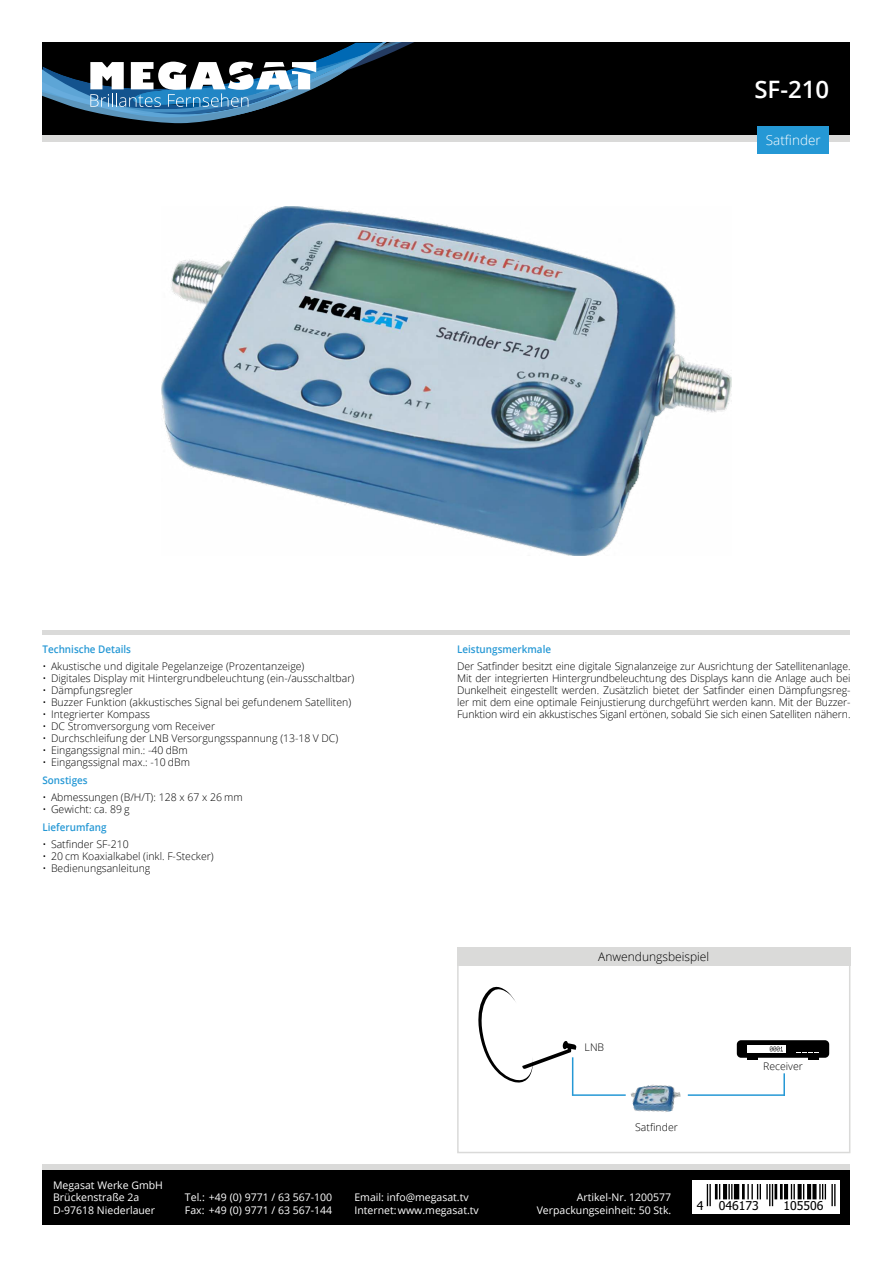
<style>
.page{position:relative;width:893px;height:1263px;background:#fff}
.page>*{position:absolute;margin:0;border:0;box-sizing:border-box;transform-origin:0 0}
.t1{font:600 24px "Open Sans";color:#fff}
.t2{font:300 13.5px "Open Sans";color:#fff}
.t3{font:12.15px "Tahoma";color:#000}
.t4{font:300 12px "Open Sans";color:#000}
.t5{font:300 10.5px/12px "Open Sans";color:#000;text-align:justify}
.t6{font:10.5px/12.6px "Open Sans";color:#fff}
.t7{font:600 10.5px "Open Sans";color:#2598d5;scale:.94 1}
</style>
<div class="page">
<div style="left:43px;top:43px;width:807px;height:92px;background:#000"></div>
<div style="left:43px;top:135px;width:807px;height:7px;background:#dadad9"></div>
<div style="left:43px;top:1164px;width:807px;height:6px;background:#dadad9"></div>
<div style="left:43px;top:630px;width:807px;height:5px;background:#dadad9"></div>
<div style="left:43px;top:1170px;width:807px;height:54px;background:#000"></div>
<svg style="left:43px;top:43px;width:369px;height:80px"></svg>
<div style="left:692px;top:1181px;width:148px;height:33px;background:#fff"></div>
<svg style="left:706px;top:1184px;width:129px;height:23px"></svg>
<svg style="left:707px;top:1184px;width:1px;height:22px"></svg>
<hr style="left:709px;top:1184px;width:2px;height:22px;background:#000">
<hr style="left:715px;top:1184px;width:3px;height:15px;background:#000">
<svg style="left:719px;top:1184px;width:1px;height:15px"></svg>
<hr style="left:723px;top:1184px;width:4px;height:15px;background:#000">
<svg style="left:728px;top:1184px;width:4px;height:15px"></svg>
<div style="left:734px;top:1184px;width:5px;height:15px;background:#000"></div>
<hr style="left:742px;top:1184px;width:3px;height:15px;background:#000">
<svg style="left:747px;top:1184px;width:26px;height:22px"></svg>
<hr style="left:774px;top:1184px;width:3px;height:15px;background:#000">
<hr style="left:780px;top:1184px;width:3px;height:15px;background:#000">
<hr style="left:784px;top:1184px;width:4px;height:15px;background:#000">
<svg style="left:791px;top:1184px;width:4px;height:15px"></svg>
<svg style="left:798px;top:1184px;width:4px;height:15px"></svg>
<svg style="left:803px;top:1184px;width:1px;height:15px"></svg>
<svg style="left:807px;top:1184px;width:4px;height:15px"></svg>
<svg style="left:812px;top:1184px;width:4px;height:15px"></svg>
<svg style="left:819px;top:1184px;width:7px;height:15px"></svg>
<hr style="left:831px;top:1184px;width:2px;height:22px;background:#000">
<svg style="left:834px;top:1184px;width:1px;height:22px"></svg>
<div style="left:757px;top:126px;width:72px;height:27px;background:#2598d5"></div>
<div style="left:457px;top:947px;width:393px;height:206px;border:2px solid #dadad9"></div>
<div style="left:457px;top:947px;width:393px;height:18px;background:#dadad9"></div>
<hr style="left:572px;top:1094px;width:54px;height:2px;background:#2598d5">
<hr style="left:688px;top:1094px;width:97px;height:2px;background:#2598d5">
<hr style="left:572px;top:1057px;width:1px;height:38px;background:#2598d5">
<hr style="left:783px;top:1073px;width:2px;height:23px;background:#2598d5">
<svg style="left:478px;top:986px;width:99px;height:101px"></svg>
<div style="left:737px;top:1040px;width:92px;height:18px;background:#000;border-radius:4px"></div>
<div style="left:747px;top:1045px;width:39px;height:8px;background:#fff"></div>
<svg style="left:796px;top:1052px;width:23px;height:7px"></svg>
<svg style="left:770px;top:1046px;width:13px;height:5px"></svg>
<img style="left:162px;top:206px;width:569px;height:350px">
<img style="left:630px;top:1084px;width:51px;height:28px">
<h1 class="t1" style="left:754px;top:80px;width:76px">SF-210</h1>
<p class="t2" style="left:766px;top:131px;width:56px">Satfinder</p>
<p class="t7" style="left:43px;top:645px;width:96px">Technische Details</p>
<p class="t5" style="left:43px;top:660px;width:263px">• Akustische und digitale Pegelanzeige (Prozentanzeige)</p>
<p class="t5" style="left:43px;top:672px;width:313px">• Digitales Display mit Hintergrundbeleuchtung (ein-/ausschaltbar)</p>
<p class="t5" style="left:43px;top:684px;width:92px">• Dämpfungsregler</p>
<p class="t5" style="left:43px;top:696px;width:310px">• Buzzer Funktion (akkustisches Signal bei gefundenem Satelliten)</p>
<p class="t5" style="left:43px;top:708px;width:109px">• Integrierter Kompass</p>
<p class="t5" style="left:43px;top:720px;width:174px">• DC Stromversorgung vom Receiver</p>
<p class="t5" style="left:43px;top:732px;width:297px">• Durchschleifung der LNB Versorgungsspannung (13-18 V DC)</p>
<p class="t5" style="left:43px;top:744px;width:147px">• Eingangssignal min.: -40 dBm</p>
<p class="t5" style="left:43px;top:756px;width:149px">• Eingangssignal max.: -10 dBm</p>
<p class="t7" style="left:43px;top:776px;width:50px">Sonstiges</p>
<p class="t5" style="left:43px;top:791px;width:202px">• Abmessungen (B/H/T): 128 x 67 x 26 mm</p>
<p class="t5" style="left:43px;top:803px;width:89px">• Gewicht: ca. 89 g</p>
<p class="t7" style="left:43px;top:823px;width:70px">Lieferumfang</p>
<p class="t5" style="left:43px;top:838px;width:88px">• Satfinder SF-210</p>
<p class="t5" style="left:43px;top:850px;width:173px">• 20 cm Koaxialkabel (inkl. F-Stecker)</p>
<p class="t5" style="left:43px;top:862px;width:109px">• Bedienungsanleitung</p>
<p class="t7" style="left:457px;top:645px;width:102px">Leistungsmerkmale</p>
<p class="t5" style="left:457px;top:660px;width:395px">Der Satfinder besitzt eine digitale Signalanzeige zur Ausrichtung der Satellitenanlage.<br>Mit der integrierten Hintergrundbeleuchtung des Displays kann die Anlage auch bei Dunkelheit eingestellt werden. Zusätzlich bietet der Satfinder einen Dämpfungsreg&shy;ler mit dem eine optimale Feinjustierung durchgeführt werden kann. Mit der Buzzer-Funktion wird ein akkustisches Siganl ertönen, sobald Sie sich einen Satelliten nähern.</p>
<p class="t4" style="left:598px;top:948px;width:112px">Anwendungsbeispiel</p>
<p class="t5" style="left:585px;top:1041px;width:21px">LNB</p>
<p class="t5" style="left:635px;top:1120px;width:44px">Satfinder</p>
<p class="t5" style="left:763px;top:1059px;width:41px">Receiver</p>
<p class="t6" style="left:53px;top:1180px;width:111px">Megasat Werke GmbH<br>Brückenstraße 2a<br>D-97618 Niederlauer</p>
<p class="t6" style="left:185px;top:1192px;width:149px">Tel.: +49 (0) 9771 / 63 567-100<br>Fax: +49 (0) 9771 / 63 567-144</p>
<p class="t6" style="left:354px;top:1192px;width:126px">Email: info@megasat.tv<br>Internet: www.megasat.tv</p>
<p class="t6" style="left:577px;top:1192px;width:96px">Artikel-Nr. 1200577</p>
<p class="t6" style="left:537px;top:1205px;width:136px">Verpackungseinheit: 50 Stk.</p>
<p class="t3" style="left:697px;top:1198px;width:8px">4</p>
<p class="t3" style="left:719px;top:1198px;width:41px">046173</p>
<p class="t3" style="left:783px;top:1198px;width:41px">105506</p>
</div>
